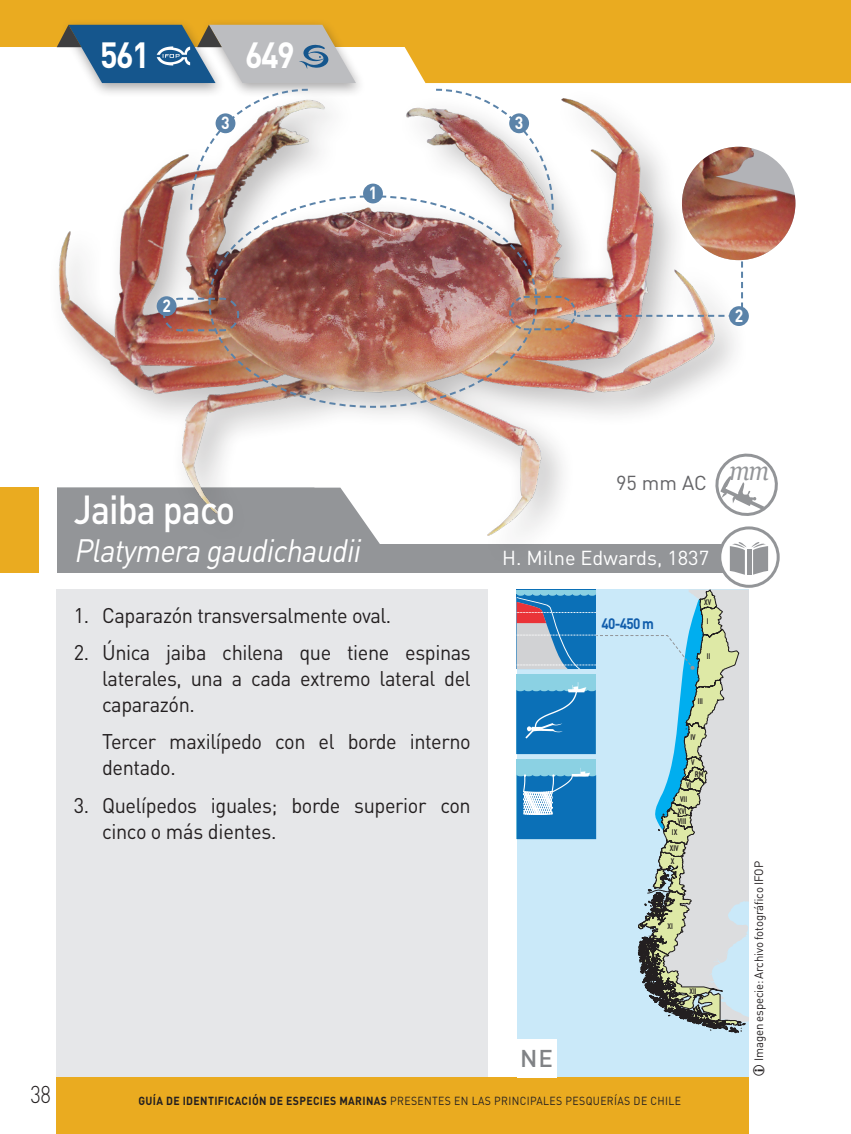
<style>
.page{position:relative;width:851px;height:1134px;background:#fff}
.page>*{position:absolute;margin:0;border:0;box-sizing:border-box;transform-origin:0 0}
.t1{font:500 40px "DIN Pro";letter-spacing:-.025em;color:#fff;scale:.9 1}
.t2{font:700 36px "DIN Pro";letter-spacing:-.05em;color:#fff;scale:.9 1}
.t3{font:italic 32px "DIN Pro";color:#fff;scale:.9 1}
.t4{font:italic 27px "Georgia";color:#939598;scale:.85 1}
.t5{font:300 24px "DIN Pro";color:#231f20;scale:.85 1}
.t6{font:500 24px "DIN Pro";color:#808285}
.t7{font:21px/26px "DIN Pro";letter-spacing:-.02em;color:#231f20;scale:.95 1}
.t8{font:20px "DIN Pro";color:#fff}
.t9{font:20px "DIN Pro";color:#636366}
.t10{font:700 17.4px "DIN Pro";color:#fff;scale:.9 1}
.t11{font:700 15px "DIN Pro";color:#115eac;scale:.9 1}
.t12{font:12px "DIN Pro";letter-spacing:-.01em;color:#231f20;scale:.95 1}
.t13{font:11.6px "DIN Pro";letter-spacing:.035em;color:#231f20;scale:.9 1}
.t14{font:700 8px/13.6px "DIN Pro";letter-spacing:-.01em;color:#231f20;scale:.75 1}
.s1{font-weight:700}
</style>
<div class="page">
<div style="left:57px;top:1077px;width:691px;height:57px;background:#eaab20"></div>
<div style="left:0;top:0;width:850px;height:47px;background:#eaab20"></div>
<div style="left:404px;top:47px;width:446px;height:36px;background:#eaab20"></div>
<div style="left:517px;top:590px;width:231px;height:487px;background:#cae9f9"></div>
<div style="left:57px;top:590px;width:431px;height:487px;background:#e6e7e9"></div>
<svg style="left:750px;top:453px;width:28px;height:63px"></svg>
<div style="left:0;top:544px;width:748px;height:29px;background:#939598"></div>
<svg style="left:719px;top:528px;width:59px;height:58px"></svg>
<div style="left:718px;top:526px;width:61px;height:62px;border:3px solid #939598;border-radius:50%"></div>
<svg style="left:729px;top:541px;width:39px;height:34px"></svg>
<div style="left:517px;top:1039px;width:39px;height:38px;background:#fff"></div>
<div style="left:60px;top:18px;width:166px;height:80px;background:#231f20;opacity:.4"></div>
<div style="left:200px;top:18px;width:167px;height:80px;background:#231f20;opacity:.4"></div>
<div style="left:0;top:488px;width:57px;height:85px;background:#eaab20"></div>
<div style="left:40px;top:484px;width:17px;height:92px;background:#fff"></div>
<svg style="left:516px;top:589px;width:232px;height:444px"></svg>
<div style="left:47px;top:87px;width:703px;height:482px;background:#231f20;opacity:.3"></div>
<img style="left:57px;top:98px;width:658px;height:437px">
<img style="left:681px;top:147px;width:114px;height:113px;border-radius:57px">
<img style="left:376px;top:88px;width:368px;height:321px">
<svg style="left:57px;top:25px;width:313px;height:384px"></svg>
<img style="left:207px;top:194px;width:331px;height:215px">
<div style="left:215px;top:113px;width:20px;height:20px;background:#5b83a9;border-radius:50%"></div>
<div style="left:728px;top:306px;width:20px;height:20px;background:#5b83a9;border-radius:50%"></div>
<div style="left:509px;top:113px;width:20px;height:20px;background:#5b83a9;border-radius:50%"></div>
<div style="left:363px;top:184px;width:20px;height:19px;background:#5b83a9;border-radius:50%"></div>
<div style="left:157px;top:296px;width:19px;height:20px;background:#5b83a9;border-radius:50%"></div>
<p class="t2" style="left:100px;top:31px;width:57px">561</p>
<p class="t2" style="left:245px;top:31px;width:57px">649</p>
<p class="t10" style="left:221px;top:111px;width:11px">3</p>
<p class="t10" style="left:162px;top:294px;width:11px">2</p>
<p class="t10" style="left:368px;top:181px;width:11px">1</p>
<p class="t10" style="left:515px;top:111px;width:11px">3</p>
<p class="t10" style="left:734px;top:304px;width:11px">2</p>
<p class="t1" style="left:74px;top:482px;width:181px">Jaiba paco</p>
<p class="t3" style="left:74px;top:528px;width:327px">Platymeragaudichaudii</p>
<p class="t7" style="left:74px;top:601px;width:336px">1. Caparazón transversalmente oval.</p>
<p class="t7" style="left:102px;top:639px;width:389px;text-align:justify;text-indent:-28px">2. Única jaiba chilena que tiene espinas laterales, una a cada extremo lateral del caparazón.</p>
<p class="t7" style="left:102px;top:728px;width:389px">Tercer maxilípedo con el borde interno dentado.</p>
<p class="t7" style="left:102px;top:791px;width:389px;text-indent:-28px">3. Quelípedos iguales; borde superior con cinco o más dientes.</p>
<p class="t9" style="left:616px;top:469px;width:92px">95 mm AC</p>
<p class="t8" style="left:502px;top:544px;width:208px">H. Milne Edwards, 1837</p>
<p class="t6" style="left:520px;top:1042px;width:34px">NE</p>
<p class="t11" style="left:601px;top:614px;width:60px">40-450 m</p>
<p class="t14" style="left:704px;top:595px;width:11px">XV</p>
<p class="t14" style="left:706px;top:613px;width:4px">I</p>
<p class="t14" style="left:706px;top:649px;width:6px">II</p>
<p class="t14" style="left:697px;top:694px;width:9px">III</p>
<p class="t14" style="left:690px;top:730px;width:9px">IV</p>
<p class="t14" style="left:691px;top:755px;width:6px">V</p>
<p class="t14" style="left:680px;top:778px;width:17px;text-indent:6px">VI<br>VII</p>
<p class="t14" style="left:677px;top:814px;width:13px">VIII</p>
<p class="t14" style="left:669px;top:824px;width:13px;line-height:15.2px">IX<br>XIV</p>
<p class="t14" style="left:671px;top:854px;width:6px">X</p>
<p class="t14" style="left:694px;top:767px;width:13px">RM</p>
<p class="t14" style="left:677px;top:804px;width:13px">XVI</p>
<p class="t14" style="left:667px;top:919px;width:9px">XI</p>
<p class="t14" style="left:689px;top:984px;width:11px">XII</p>
<p class="t5" style="left:31px;top:1078px;width:26px">38</p>
<p class="t13" style="left:138px;top:1093px;width:604px"><span class="s1">GUÍA DE IDENTIFICACIÓN DE ESPECIES MARINAS</span> PRESENTES EN LAS PRINCIPALES PESQUERÍAS DE CHILE</p>
<p class="t4" style="left:729px;top:454px;width:48px">mm</p>
<p class="t12" style="left:750px;top:1061px;width:212px;rotate:-90deg">Imagen especie: Archivo fotográfico IFOP</p>
</div>
